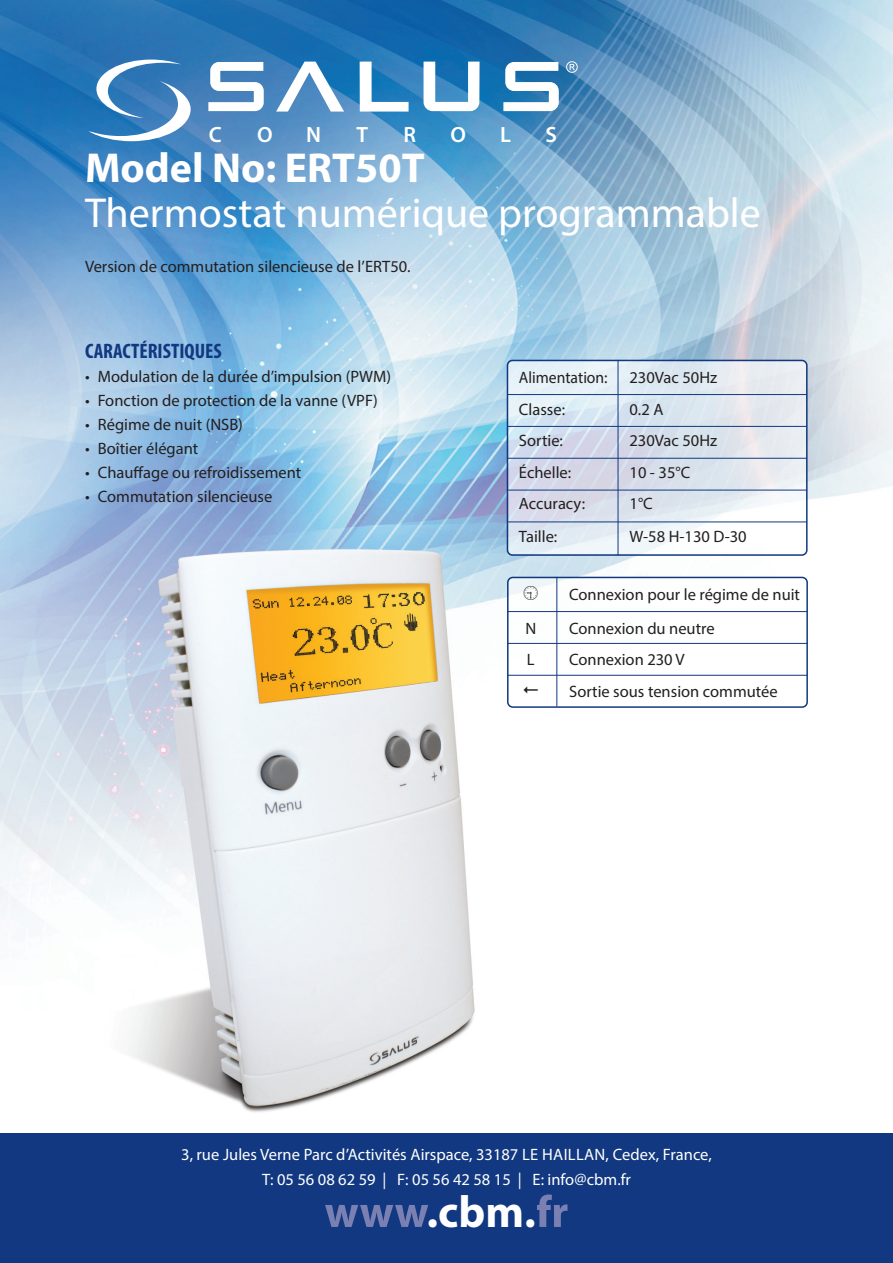
<style>
.page{position:relative;width:893px;height:1263px;background:#fff}
.page>*{position:absolute;margin:0;border:0;box-sizing:border-box;transform-origin:0 0}
.t1{font:700 45px "Myriad Pro";color:#fff}
.t2{font:42px "Myriad Pro";color:#fff}
.t3{font:700 42px "Myriad Pro";color:#fff}
.t4{font:600 22.2px "Myriad Pro";color:#fff}
.t5{font:700 condensed 21px "Myriad Pro";color:#113880}
.t6{font:16.5px/31.5px "Myriad Pro";color:#231f20}
.t7{font:16.5px/25.5px "Myriad Pro";color:#fff;text-align:center}
.t8{font:16.5px "Myriad Pro";color:#231f20;scale:.95 1}
</style>
<div class="page">
<img style="left:0;top:0;width:893px;height:1134px">
<div style="left:0;top:1134px;width:893px;height:129px;background:#113880"></div>
<svg style="left:325px;top:1205px;width:103px;height:22px"></svg>
<svg style="left:537px;top:1194px;width:30px;height:33px"></svg>
<svg style="left:208px;top:62px;width:56px;height:49px"></svg>
<svg style="left:503px;top:62px;width:56px;height:49px"></svg>
<svg style="left:424px;top:62px;width:56px;height:49px"></svg>
<svg style="left:276px;top:62px;width:68px;height:50px"></svg>
<svg style="left:360px;top:62px;width:49px;height:50px"></svg>
<svg style="left:566px;top:61px;width:12px;height:12px"></svg>
<svg style="left:88px;top:60px;width:103px;height:81px"></svg>
<svg style="left:507px;top:360px;width:301px;height:196px;background:#dbe3ed"></svg>
<hr style="left:618px;top:360px;width:1px;height:195px;background:#113880">
<hr style="left:507px;top:394px;width:300px;height:1px;background:#113880">
<hr style="left:507px;top:426px;width:300px;height:1px;background:#113880">
<hr style="left:507px;top:458px;width:300px;height:1px;background:#113880">
<hr style="left:507px;top:490px;width:300px;height:1px;background:#113880">
<hr style="left:507px;top:521px;width:300px;height:1px;background:#113880">
<img style="left:50px;top:515px;width:447px;height:615px">
<svg style="left:507px;top:577px;width:301px;height:131px"></svg>
<h3 class="t4" style="left:209px;top:121px;width:15px">C</h3>
<h3 class="t4" style="left:257px;top:121px;width:17px">O</h3>
<h3 class="t4" style="left:306px;top:121px;width:16px">N</h3>
<h3 class="t4" style="left:356px;top:121px;width:13px">T</h3>
<h3 class="t4" style="left:403px;top:121px;width:14px">R</h3>
<h3 class="t4" style="left:450px;top:121px;width:17px">O</h3>
<h3 class="t4" style="left:500px;top:121px;width:12px">L</h3>
<h3 class="t4" style="left:545px;top:121px;width:13px">S</h3>
<h2 class="t3" style="left:85px;top:143px;width:341px">Model No: ERT50T</h2>
<h2 class="t2" style="left:85px;top:198px;width:677px">Thermostat numérique programmable</h2>
<p class="t6" style="left:85px;top:252px;width:327px">Version de commutation silencieuse de l’ERT50.</p>
<p class="t5" style="left:85px;top:339px;width:138px">CARACTÉRISTIQUES</p>
<p class="t6" style="left:85px;top:362px;width:308px">• Modulation de la durée d’impulsion (PWM)</p>
<p class="t6" style="left:85px;top:386px;width:294px">• Fonction de protection de la vanne (VPF)</p>
<p class="t6" style="left:85px;top:410px;width:159px">• Régime de nuit (NSB)</p>
<p class="t6" style="left:85px;top:434px;width:115px">• Boîtier élégant</p>
<p class="t6" style="left:85px;top:458px;width:218px">• Chauffage ou refroidissement</p>
<p class="t6" style="left:85px;top:482px;width:189px">• Commutation silencieuse</p>
<p class="t8" style="left:519px;top:371px;width:95px">Alimentation:</p>
<p class="t6" style="left:629px;top:363px;width:89px">230Vac 50Hz</p>
<p class="t6" style="left:519px;top:395px;width:48px">Classe:</p>
<p class="t6" style="left:629px;top:395px;width:35px">0.2 A</p>
<p class="t6" style="left:519px;top:426px;width:46px">Sortie:</p>
<p class="t6" style="left:629px;top:426px;width:89px">230Vac 50Hz</p>
<p class="t6" style="left:519px;top:458px;width:54px">Échelle:</p>
<p class="t6" style="left:630px;top:458px;width:62px">10 - 35°C</p>
<p class="t6" style="left:519px;top:489px;width:68px">Accuracy:</p>
<p class="t6" style="left:630px;top:489px;width:25px">1°C</p>
<p class="t6" style="left:519px;top:522px;width:40px">Taille:</p>
<p class="t6" style="left:629px;top:522px;width:119px">W-58 H-130 D-30</p>
<p class="t6" style="left:569px;top:580px;width:232px">Connexion pour le régime de nuit</p>
<p class="t6" style="left:525px;top:614px;width:12px">N</p>
<p class="t6" style="left:569px;top:614px;width:147px">Connexion du neutre</p>
<p class="t6" style="left:527px;top:645px;width:9px">L</p>
<p class="t6" style="left:569px;top:645px;width:210px">Connexion 230 V<br>Sortie sous tension commutée</p>
<p class="t7" style="left:181px;top:1143px;width:532px">3, rue Jules Verne Parc d’Activités Airspace, 33187 LE HAILLAN, Cedex, France,<br>T: 05 56 08 62 59 | F: 05 56 42 58 15 | E: info@cbm.fr</p>
<h1 class="t1" style="left:427px;top:1185px;width:111px">.cbm.</h1>
</div>
